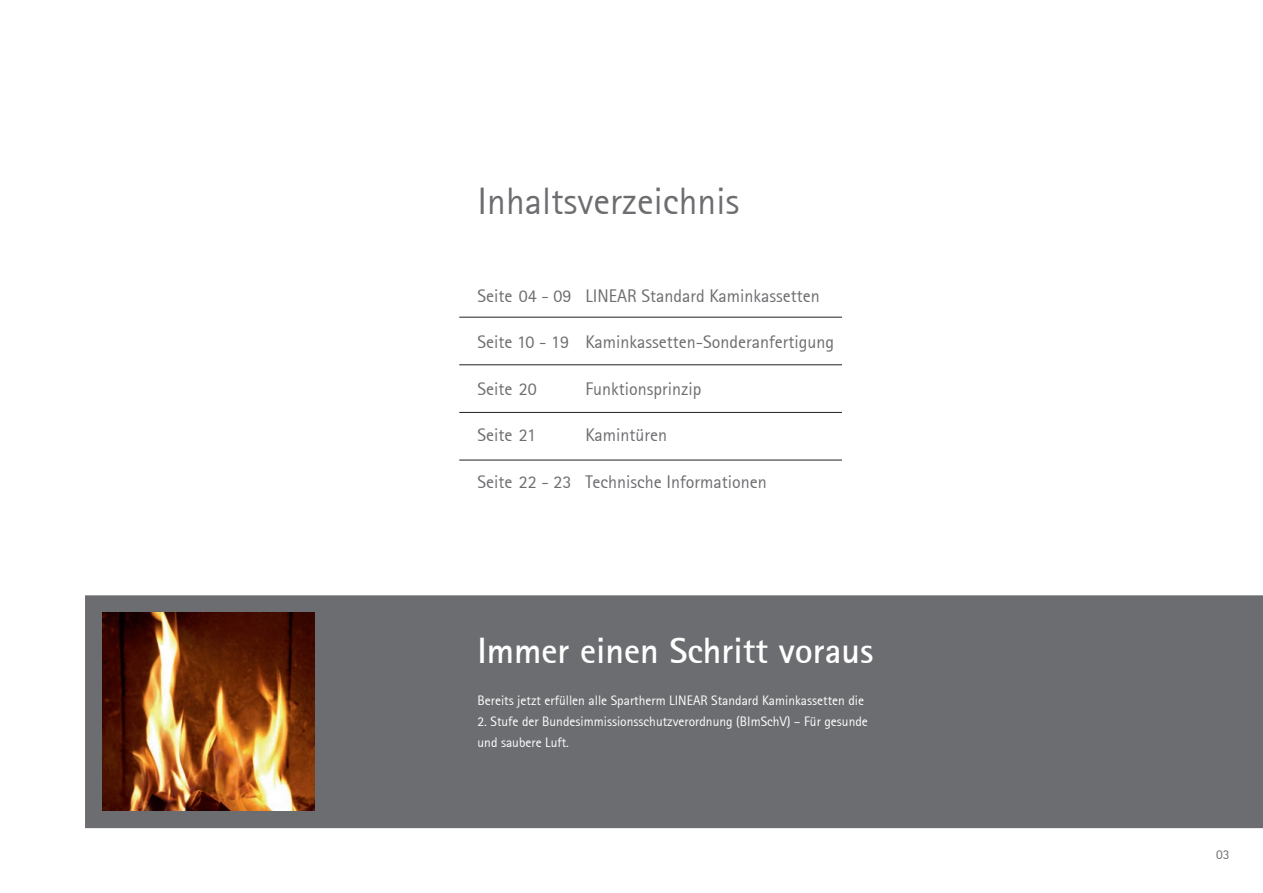
<style>
.page{position:relative;width:1263px;height:893px;background:#fff}
.page>*{position:absolute;margin:0;border:0;box-sizing:border-box;transform-origin:0 0}
.t1{font:37.5px "Rotis Sans Serif";color:#6c6d70}
.t2{font:700 36px "Rotis Sans Serif";color:#fff}
.t3{font:18px "Rotis Sans Serif";color:#6c6d70}
.t4{font:13.5px/21px "Rotis Sans Serif";color:#fff}
.t5{font:13.5px "Rotis Sans Serif";color:#6c6d70}
</style>
<div class="page">
<div style="left:85px;top:595px;width:1178px;height:233px;background:#6c6d70"></div>
<img style="left:102px;top:612px;width:213px;height:198px">
<hr style="left:459px;top:364px;width:383px;height:1px;background:#231f20">
<hr style="left:459px;top:317px;width:383px;height:1px;background:#231f20">
<hr style="left:459px;top:412px;width:383px;height:1px;background:#231f20">
<hr style="left:459px;top:460px;width:383px;height:1px;background:#231f20">
<h1 class="t1" style="left:477px;top:179px;width:263px">Inhaltsverzeichnis</h1>
<p class="t3" style="left:477px;top:285px;width:344px">Seite 04 - 09 LINEAR Standard Kaminkassetten</p>
<p class="t3" style="left:477px;top:331px;width:358px">Seite 10 - 19 Kaminkassetten-Sonderanfertigung</p>
<p class="t3" style="left:477px;top:378px;width:61px">Seite 20</p>
<p class="t3" style="left:585px;top:378px;width:117px">Funktionsprinzip</p>
<p class="t3" style="left:477px;top:424px;width:60px">Seite 21</p>
<p class="t3" style="left:585px;top:424px;width:83px">Kamintüren</p>
<p class="t3" style="left:477px;top:471px;width:291px">Seite 22 - 23 Technische Informationen</p>
<h2 class="t2" style="left:477px;top:628px;width:397px">Immer einen Schritt voraus</h2>
<p class="t4" style="left:477px;top:690px;width:388px">Bereits jetzt erfüllen alle Spartherm LINEAR Standard Kaminkassetten die</p>
<p class="t4" style="left:477px;top:711px;width:392px">2. Stufe der Bundesimmissionsschutzverordnung (BImSchV) – Für gesunde und saubere Luft.</p>
<p class="t5" style="left:1216px;top:847px;width:15px">03</p>
</div>
